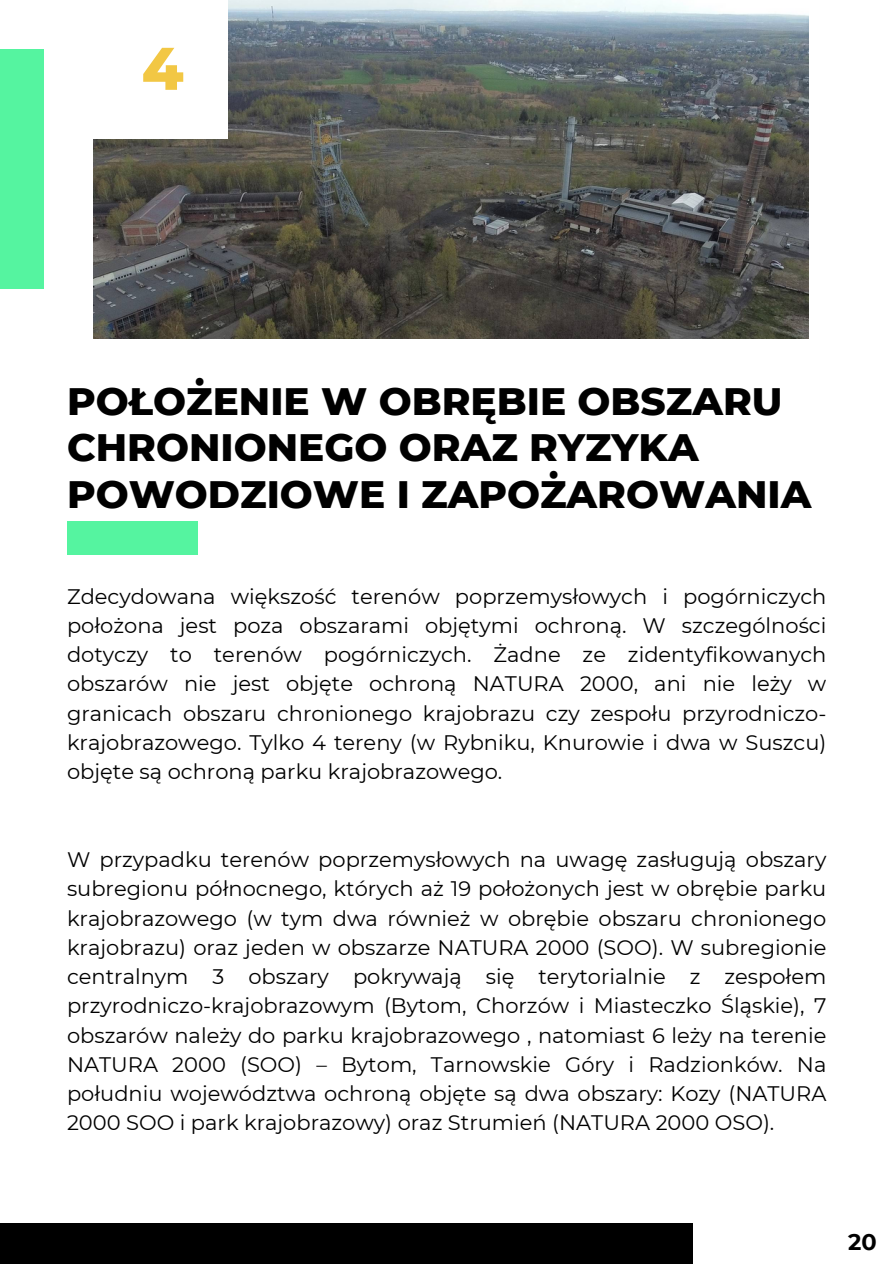
<style>
.page{position:relative;width:893px;height:1264px;background:#fff}
.page>*{position:absolute;margin:0;border:0;box-sizing:border-box;transform-origin:0 0}
.t1{font:800 60px "Montserrat";color:#f2c744}
.t2{font:800 39px/46.2px "Montserrat";color:#000}
.t3{font:700 22.5px "Montserrat";color:#000}
.t4{font:21px/29.2px "Montserrat";color:#000;text-align:justify}
</style>
<div class="page">
<img style="left:94px;top:0;width:714px;height:339px">
<div style="left:89px;top:0;width:138px;height:138px;background:#fff"></div>
<div style="left:0;top:50px;width:44px;height:239px;background:#55f4a0"></div>
<div style="left:0;top:1222px;width:692px;height:41px;background:#000"></div>
<div style="left:67px;top:521px;width:131px;height:33px;background:#55f4a0"></div>
<p class="t1" style="left:142px;top:32px;width:43px">4</p>
<p class="t2" style="left:67px;top:378px;width:745px">POŁOŻENIE W OBRĘBIE OBSZARU<br>CHRONIONEGO ORAZ RYZYKA<br>POWODZIOWE I ZAPOŻAROWANIA</p>
<p class="t4" style="left:67px;top:581px;width:760px">Zdecydowana większość terenów poprzemysłowych i pogórniczych położona jest poza obszarami objętymi ochroną. W szczególności dotyczy to terenów pogórniczych. Żadne ze zidentyfikowanych obszarów nie jest objęte ochroną NATURA 2000, ani nie leży w granicach obszaru chronionego krajobrazu czy zespołu przyrodniczo&shy;krajobrazowego. Tylko 4 tereny (w Rybniku, Knurowie i dwa w Suszcu) objęte są ochroną parku krajobrazowego.</p>
<p class="t4" style="left:67px;top:844px;width:760px">W przypadku terenów poprzemysłowych na uwagę zasługują obszary subregionu północnego, których aż 19 położonych jest w obrębie parku krajobrazowego (w tym dwa również w obrębie obszaru chronionego krajobrazu) oraz jeden w obszarze NATURA 2000 (SOO). W subregionie centralnym 3 obszary pokrywają się terytorialnie z zespołem przyrodniczo-krajobrazowym (Bytom, Chorzów i Miasteczko Śląskie), 7 obszarów należy do parku krajobrazowego , natomiast 6 leży na terenie NATURA 2000 (SOO) – Bytom, Tarnowskie Góry i Radzionków. Na południu województwa ochroną objęte są dwa obszary: Kozy (NATURA 2000 SOO i park krajobrazowy) oraz Strumień (NATURA 2000 OSO).</p>
<p class="t3" style="left:848px;top:1227px;width:30px">20</p>
</div>
